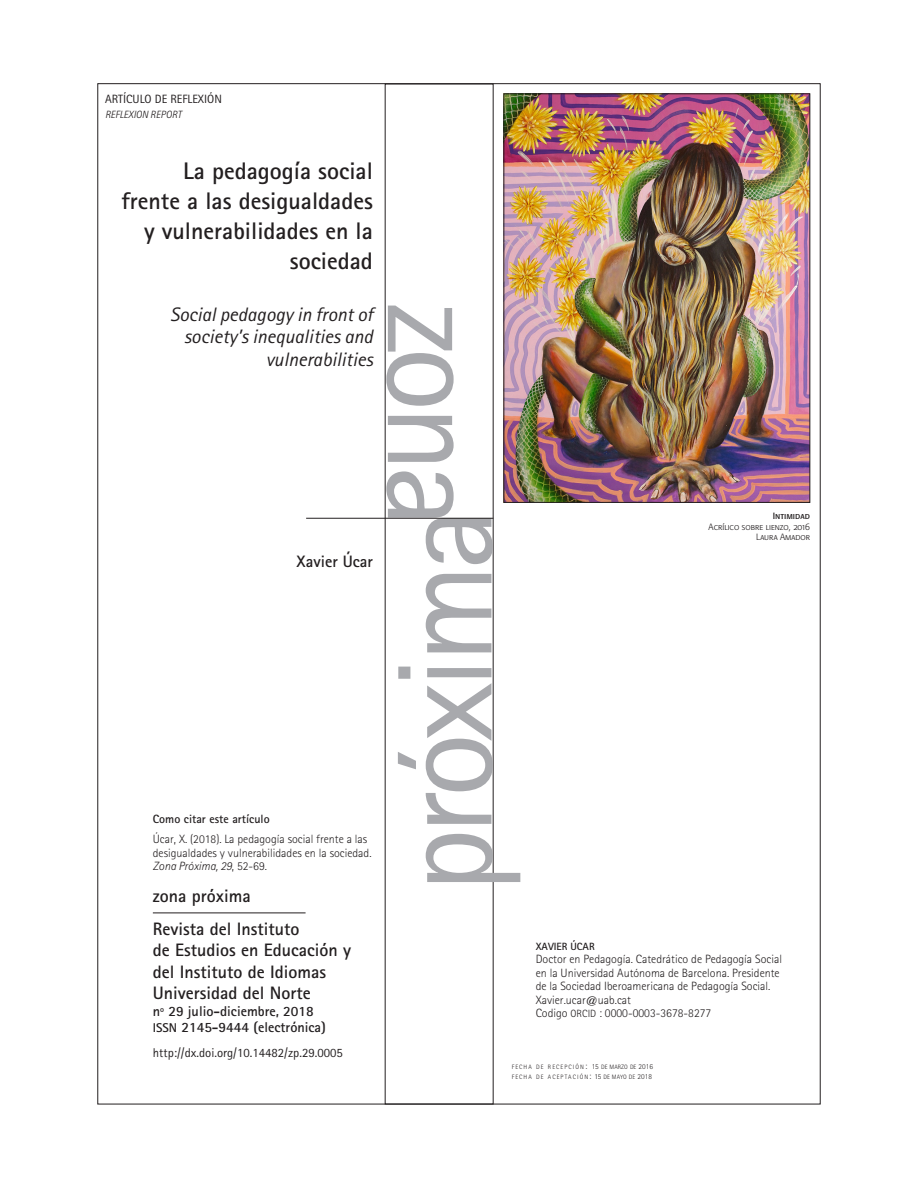
<style>
.page{position:relative;width:918px;height:1188px;background:#fff}
.page>*{position:absolute;margin:0;border:0;box-sizing:border-box;transform-origin:0 0}
.t1{font:135px "AT Rotis Sans Serif";letter-spacing:-.05em;color:#a8a9ad}
.Titulo_de_cap{font:700 24px/30px "AT Rotis Sans Serif";color:#231f20;text-align:right}
.Titulo_de_Cap_en_Ing{font:italic 19.5px/22.5px "AT Rotis Sans Serif";color:#231f20;text-align:right}
.Pie_pág__cap{font:700 18px/21.6px "AT Rotis Sans Serif";color:#231f20}
.Autores{font:700 16.5px "AT Rotis Sans Serif";color:#231f20}
.Pie_pág__cap__issn{font:700 14.25px "AT Rotis Sans Serif";color:#231f20}
.DOI{font:12.75px "AT Rotis Sans Serif";color:#231f20}
.Datos_autor{font:300 12px/13.5px "AT Rotis Sans Serif";color:#231f20}
.Datos_autor_2{font:300 12px/13.5px "AT Rotis Sans Serif";color:#231f20}
.Datos_autor_2-2{font:700 12px "AT Rotis Sans Serif";color:#231f20}
.Clase_art__español{font:12px "AT Rotis Sans Serif";color:#231f20}
.Clase_art__inglés{font:italic 300 10.5px "AT Rotis Sans Serif";color:#231f20}
.Autor{font:700 10.5px "AT Rotis Sans Serif";color:#231f20}
.Pie_de_Ilustracion{font:9px "Formata Light SC";color:#231f20}
.Pie_de_Ilustracion-2{font:9px "Formata Regular SC";color:#231f20}
.Fecha_recep__tít{font:300 6.3px "AT Rotis Sans Serif";letter-spacing:.17em;color:#231f20}
.s1{font-style:italic}
.s2{font-size:12.75px}
.s3{font-size:10.5px}
.s4{font-size:9px}
.s5{font-size:7.5px}
</style>
<div class="page">
<hr style="left:306px;top:518px;width:187px;height:1px;background:#231f20">
<img style="left:506px;top:96px;width:302px;height:405px">
<div style="left:504px;top:94px;width:306px;height:409px;border:1px solid #231f20"></div>
<hr style="left:153px;top:913px;width:153px;height:1px;background:#231f20">
<p class="Clase_art__español" style="left:105px;top:92px;width:118px">ARTÍCULO DE REFLEXIÓN</p>
<p class="Clase_art__inglés" style="left:105px;top:108px;width:78px">REFLEXION REPORT</p>
<p class="Titulo_de_cap" style="left:121px;top:155px;width:253px">La pedagogía social frente a las desigualdades y vulnerabilidades en la sociedad</p>
<p class="Titulo_de_Cap_en_Ing" style="left:170px;top:303px;width:204px">Social pedagogy in front of society’s inequalities and vulnerabilities</p>
<p class="t1" style="left:513px;top:301px;width:228px;rotate:90deg">zona</p>
<p class="t1" style="left:366px;top:893px;width:387px;rotate:-90deg">próxima</p>
<p class="Autores" style="left:297px;top:551px;width:78px">Xavier Úcar</p>
<p class="Datos_autor_2-2" style="left:153px;top:812px;width:118px">Como citar este artículo</p>
<p class="Datos_autor_2" style="left:153px;top:832px;width:220px">Úcar, X. (2018). La pedagogía social frente a las desigualdades y vulnerabilidades en la sociedad.<br><span class="s1">Zona Próxima, 29</span>, 52-69.</p>
<p class="Pie_pág__cap" style="left:153px;top:885px;width:99px">zona próxima</p>
<p class="Pie_pág__cap" style="left:153px;top:917px;width:148px">Revista del Instituto</p>
<p class="Pie_pág__cap" style="left:153px;top:939px;width:200px">de Estudios en Educación y del Instituto de Idiomas</p>
<p class="Pie_pág__cap" style="left:153px;top:982px;width:159px">Universidad del Norte</p>
<p class="Pie_pág__cap__issn" style="left:153px;top:1002px;width:162px">nº 29 julio-diciembre, 2018</p>
<p class="Pie_pág__cap__issn" style="left:153px;top:1019px;width:175px"><span class="s2">ISSN</span> 2145-9444 (electrónica)</p>
<p class="DOI" style="left:153px;top:1046px;width:192px">http://dx.doi.org/10.14482/zp.29.0005</p>
<p class="Pie_de_Ilustracion-2" style="left:773px;top:510px;width:39px">Intimidad</p>
<p class="Pie_de_Ilustracion" style="left:709px;top:521px;width:103px">Acrílico sobre lienzo, 2016</p>
<p class="Pie_de_Ilustracion" style="left:756px;top:532px;width:55px">Laura Amador</p>
<p class="Autor" style="left:536px;top:940px;width:60px">XAVIER ÚCAR</p>
<p class="Datos_autor" style="left:536px;top:953px;width:248px">Doctor en Pedagogía. Catedrático de Pedagogía Social en la Universidad Autónoma de Barcelona. Presidente de la Sociedad Iberoamericana de Pedagogía Social.<br>Xavier.ucar@uab.cat</p>
<p class="Datos_autor_2" style="left:536px;top:1007px;width:177px">Codigo <span class="s3">ORCID</span> : 0000-0003-3678-8277</p>
<p class="Fecha_recep__tít" style="left:512px;top:1063px;width:143px">FECHA DE RECEPCIÓN<span class="s4">:</span> <span class="s5">15</span> DE MARZO DE <span class="s5">2016</span></p>
<p class="Fecha_recep__tít" style="left:512px;top:1074px;width:142px">FECHA DE ACEPTACIÓN<span class="s4">:</span> <span class="s5">15</span> DE MAYO DE <span class="s5">2018</span></p>
</div>
